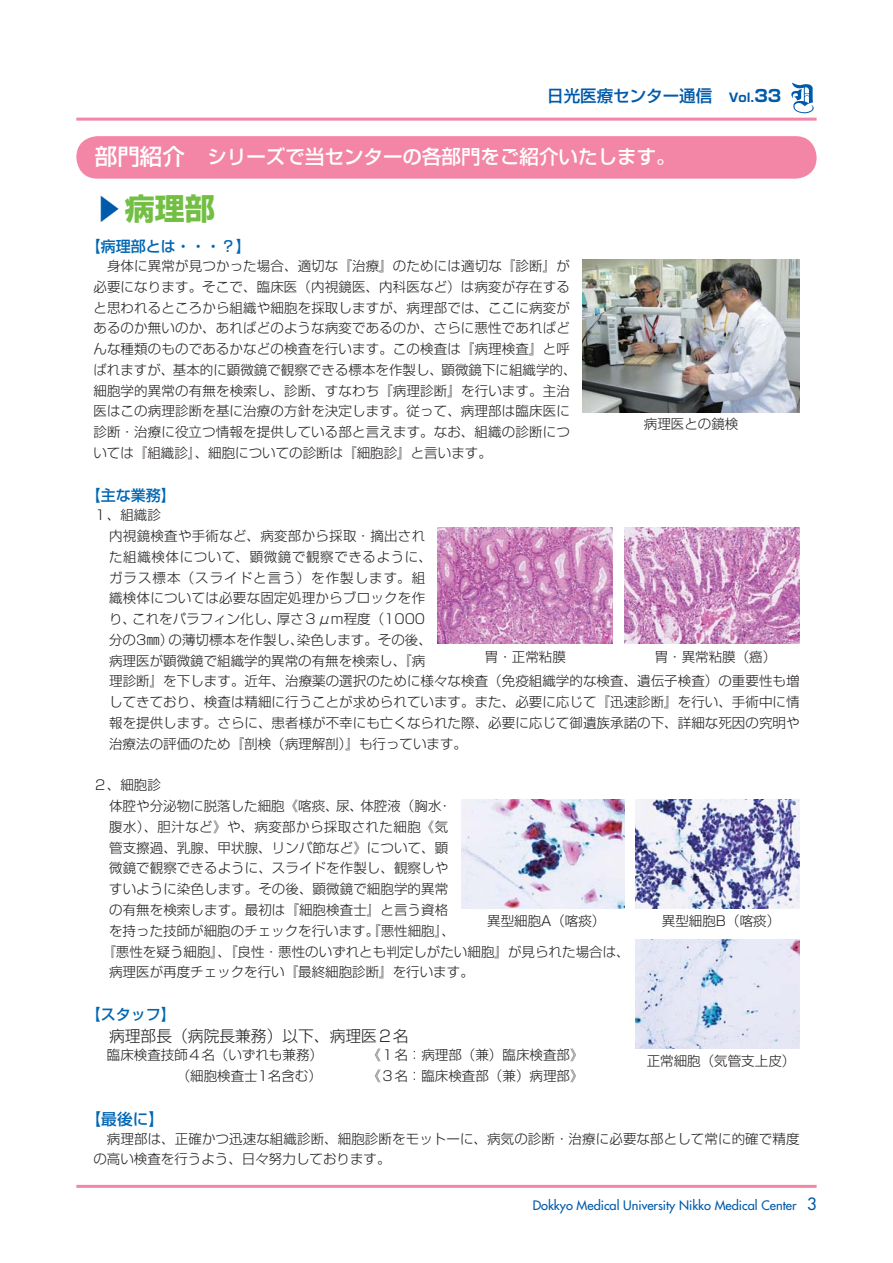
<style>
.page{position:relative;width:893px;height:1263px;background:#fff}
.page>*{position:absolute;margin:0;border:0;box-sizing:border-box;transform-origin:0 0}
.t1{font:30px "Shin Go Pro Bold 90 pv RKSJ H";color:#72bf44}
.t2{font:19.5px "Shin Go Pro Medium 90 pv RKSJ H";color:#fff}
.t3{font:16.5px "Shin Go Pro Medium 90 pv RKSJ H";color:#005aaa}
.t4{font:15.75px "Shin Go Pro Light 90 pv RKSJ H";color:#231f20}
.t5{font:15.75px "Shin Go Pro Medium 90 pv RKSJ H";color:#0066b3}
.t6{font:15px "Shin Go Pro Medium 90 pv RKSJ H";color:#0066b3}
.t7{font:13.5px/20.9px "Shin Go Pro Light 90 pv RKSJ H";letter-spacing:.005em;color:#231f20}
.t8{font:13.5px "Shin Go Pro Light 90 pv RKSJ H";letter-spacing:.03em;color:#231f20}
.t9{font:12.75px "Futura";color:#005aaa}
.s1{font-family:"Shin Go Pro Bold 90 pv RKSJ H";font-size:12px}
.s2{font-family:"Shin Go Pro Bold 90 pv RKSJ H"}
.s3{font-size:22.5px}
.s4{color:#005aaa}
.s5{font-size:16.5px}
</style>
<div class="page">
<svg style="left:791px;top:83px;width:22px;height:30px"></svg>
<hr style="left:76px;top:1185px;width:740px;height:3px;background:#f386a7">
<hr style="left:76px;top:118px;width:740px;height:3px;background:#f386a7">
<div style="left:76px;top:136px;width:740px;height:43px;background:#f386a7;border-radius:21px"></div>
<img style="left:624px;top:527px;width:175px;height:117px">
<img style="left:438px;top:527px;width:175px;height:117px">
<img style="left:635px;top:799px;width:164px;height:110px">
<img style="left:461px;top:799px;width:164px;height:110px">
<img style="left:635px;top:940px;width:164px;height:109px">
<img style="left:582px;top:259px;width:217px;height:154px">
<p class="t3" style="left:547px;top:89px;width:235px">日光医療センター通信　<span class="s1">Vol.</span><span class="s2">33</span></p>
<h2 class="t2" style="left:95px;top:150px;width:582px"><span class="s3">部門紹介　</span>シリーズで当センターの各部門をご紹介いたします。</h2>
<h1 class="t1" style="left:95px;top:198px;width:121px"><span class="s4">▲</span>病理部</h1>
<p class="t6" style="left:86px;top:240px;width:166px">【病理部とは・・・？】</p>
<p class="t7" style="left:93px;top:257px;width:484px">　身体に異常が見つかった場合、適切な『治療』のためには適切な『診断』が必要になります。そこで、臨床医（内視鏡医、内科医など）は病変が存在すると思われるところから組織や細胞を採取しますが、病理部では、ここに病変があるのか無いのか、あればどのような病変であるのか、さらに悪性であればどんな種類のものであるかなどの検査を行います。この検査は『病理検査』と呼ばれますが、基本的に顕微鏡で観察できる標本を作製し、顕微鏡下に組織学的、細胞学的異常の有無を検索し、診断、すなわち『病理診断』を行います。主治医はこの病理診断を基に治療の方針を決定します。従って、病理部は臨床医に診断・治療に役立つ情報を提供している部と言えます。なお、組織の診断については『組織診』、細胞についての診断は『細胞診』と言います。</p>
<p class="t6" style="left:86px;top:490px;width:91px">【主な業務】</p>
<p class="t7" style="left:109px;top:507px;width:692px;text-indent:-16px">１、組織診<br>内視鏡検査や手術など、病変部から採取・摘出され<br>た組織検体について、顕微鏡で観察できるように、<br>ガラス標本（スライドと言う）を作製します。組<br>織検体については必要な固定処理からブロックを作<br>り、これをパラフィン化し、厚さ３μm程度（1000<br>分の3㎜）の薄切標本を作製し、染色します。その後、<br>病理医が顕微鏡で組織学的異常の有無を検索し、『病<br>理診断』を下します。近年、治療薬の選択のために様々な検査（免疫組織学的な検査、遺伝子検査）の重要性も増してきており、検査は精細に行うことが求められています。また、必要に応じて『迅速診断』を行い、手術中に情報を提供します。さらに、患者様が不幸にも亡くなられた際、必要に応じて御遺族承諾の下、詳細な死因の究明や治療法の評価のため『剖検（病理解剖）』も行っています。</p>
<p class="t7" style="left:93px;top:777px;width:69px">２、細胞診</p>
<p class="t7" style="left:109px;top:797px;width:344px">体腔や分泌物に脱落した細胞《喀痰、尿、体腔液（胸水・</p>
<p class="t8" style="left:109px;top:822px;width:340px">腹水）、胆汁など》や、病変部から採取された細胞《気</p>
<p class="t7" style="left:109px;top:839px;width:340px">管支擦過、乳腺、甲状腺、リンパ節など》について、顕</p>
<p class="t7" style="left:109px;top:860px;width:340px">微鏡で観察できるように、スライドを作製し、観察しや</p>
<p class="t7" style="left:109px;top:881px;width:340px">すいように染色します。その後、顕微鏡で細胞学的異常</p>
<p class="t7" style="left:109px;top:901px;width:340px">の有無を検索します。最初は『細胞検査士』と言う資格</p>
<p class="t7" style="left:109px;top:922px;width:347px">を持った技師が細胞のチェックを行います。『悪性細胞』、</p>
<p class="t7" style="left:102px;top:943px;width:529px">『悪性を疑う細胞』、『良性・悪性のいずれとも判定しがたい細胞』が見られた場合は、</p>
<p class="t7" style="left:109px;top:964px;width:366px">病理医が再度チェックを行い『最終細胞診断』を行います。</p>
<p class="t6" style="left:86px;top:1009px;width:91px">【スタッフ】</p>
<p class="t4" style="left:93px;top:1030px;width:316px">　病理部長（病院長兼務）以下、病理医２名</p>
<p class="t7" style="left:93px;top:1047px;width:231px">　臨床検査技師４名（いずれも兼務）</p>
<p class="t7" style="left:367px;top:1047px;width:217px">《１名：病理部（兼）臨床検査部》</p>
<p class="t7" style="left:93px;top:1068px;width:230px">　　　　　　 （細胞検査士1名含む）</p>
<p class="t7" style="left:367px;top:1068px;width:217px">《３名：臨床検査部（兼）病理部》</p>
<p class="t5" style="left:85px;top:1113px;width:80px">【最後に】</p>
<p class="t7" style="left:93px;top:1130px;width:707px">　病理部は、正確かつ迅速な組織診断、細胞診断をモットーに、病気の診断・治療に必要な部として常に的確で精度の高い検査を行うよう、日々努力しております。</p>
<p class="t7" style="left:643px;top:415px;width:96px">病理医との鏡検</p>
<p class="t7" style="left:485px;top:648px;width:82px">胃・正常粘膜</p>
<p class="t7" style="left:654px;top:648px;width:123px">胃・異常粘膜（癌）</p>
<p class="t7" style="left:487px;top:912px;width:120px">異型細胞A（喀痰）</p>
<p class="t7" style="left:662px;top:912px;width:120px">異型細胞B（喀痰）</p>
<p class="t7" style="left:646px;top:1053px;width:150px">正常細胞（気管支上皮）</p>
<p class="t9" style="left:532px;top:1199px;width:285px">Dokkyo Medical University Nikko Medical Center <span class="s5">3</span></p>
</div>
